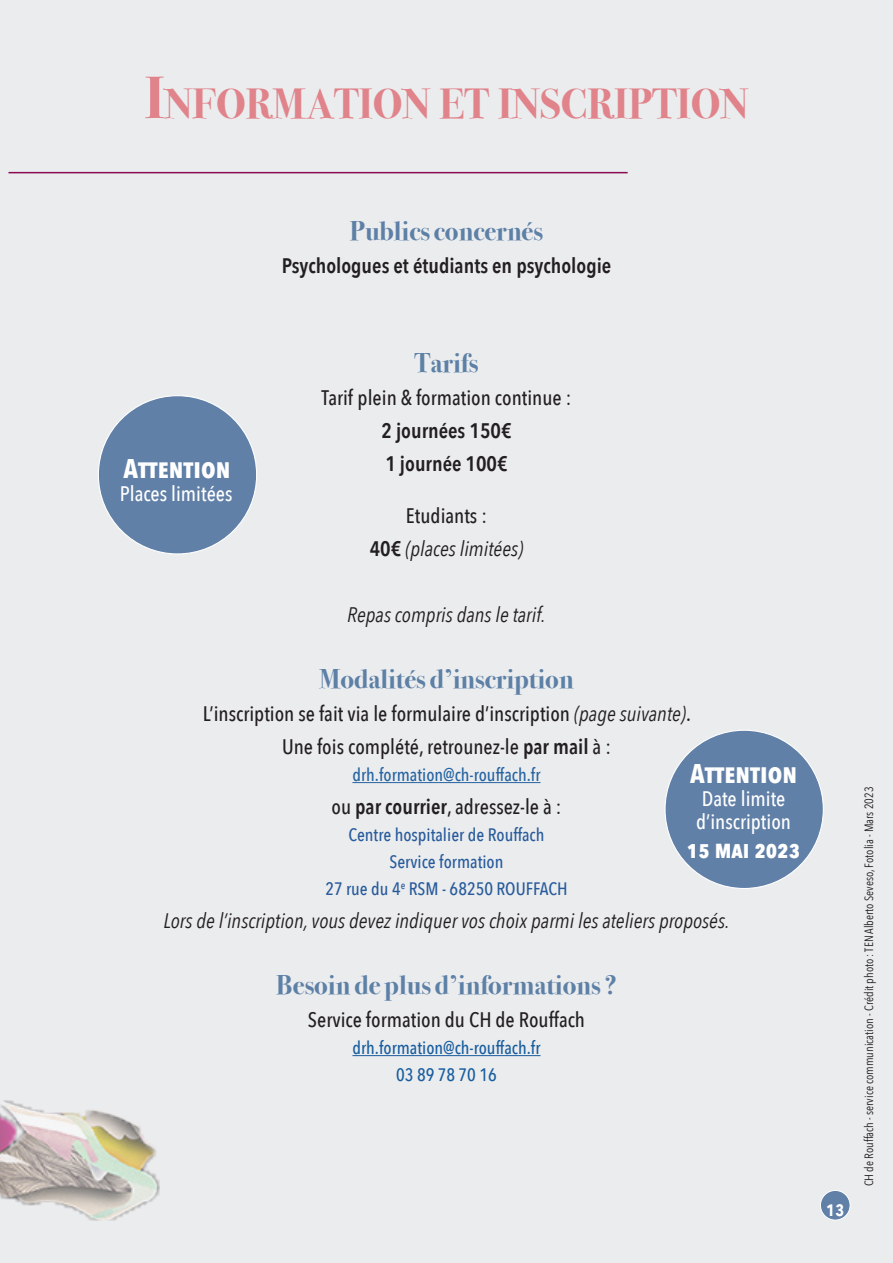
<style>
.page{position:relative;width:893px;height:1263px;background:#ebecee}
.page>*{position:absolute;margin:0;border:0;box-sizing:border-box;transform-origin:0 0}
.t1{font:700 42px "Bodoni Svty Two ITCTT";color:#e0838a}
.t2{font:700 27px "Bodoni Svty Two OSITCTT";color:#5d80a6}
.t3{font:700 27px "Avenir Next Condensed";color:#fff}
.t4{font:700 24px "Avenir Next Condensed";color:#fff}
.t5{font:500 21px "Avenir Next Condensed";color:#231f20}
.t6{font:italic 21px "Avenir Next Condensed";color:#231f20}
.t7{font:600 21px "Avenir Next Condensed";color:#231f20}
.t8{font:500 21px "Avenir Next Condensed";color:#fff}
.t9{font:600 20.7px "Avenir Next Condensed";color:#fff}
.t10{font:500 18px "Avenir Next Condensed";color:#275b9b}
.t11{font:500 18px "Avenir Next Condensed";color:#175d9e}
.t12{font:500 18px "Avenir Next Condensed";color:#2563a1}
.t13{font:12px "Avenir Next Condensed";color:#231f20}
.s1{font-size:60px}
.s2{font-weight:600;font-style:normal}
.s3{font-weight:400;font-style:italic}
.s4{font-weight:600}
</style>
<div class="page">
<div style="left:820px;top:1190px;width:30px;height:30px;background:#6180a8;border-radius:50%"></div>
<div style="left:820px;top:1190px;width:30px;height:30px;border:1px solid #fff;border-radius:50%"></div>
<hr style="left:9px;top:172px;width:619px;height:1px;background:#880c52">
<hr style="left:352px;top:782px;width:188px;height:1px;background:#2563a1">
<hr style="left:352px;top:1055px;width:188px;height:1px;background:#175d9e">
<img style="left:0;top:1100px;width:159px;height:120px">
<div style="left:665px;top:730px;width:158px;height:158px;background:#6180a8;border-radius:50%"></div>
<div style="left:98px;top:396px;width:159px;height:158px;background:#6180a8;border-radius:50%"></div>
<p class="t1" style="left:145px;top:69px;width:605px"><span class="s1">I</span>NFORMATION ET INSCRIPTION</p>
<p class="t2" style="left:350px;top:215px;width:195px">Publics concernés</p>
<p class="t7" style="left:282px;top:247px;width:331px">Psychologues et étudiants en psychologie</p>
<p class="t3" style="left:124px;top:451px;width:108px">Attention</p>
<p class="t8" style="left:120px;top:481px;width:114px">Places limitées</p>
<p class="t2" style="left:414px;top:347px;width:65px">Tarifs</p>
<p class="t5" style="left:322px;top:385px;width:251px">Tarif plein &amp; formation continue :</p>
<p class="t7" style="left:381px;top:412px;width:132px">2 journées 150€</p>
<p class="t7" style="left:385px;top:445px;width:124px">1 journée 100€</p>
<p class="t5" style="left:406px;top:503px;width:83px">Etudiants :</p>
<p class="t6" style="left:370px;top:536px;width:155px"><span class="s2">40€</span> (places limitées)</p>
<p class="t6" style="left:347px;top:602px;width:200px">Repas compris dans le tarif.</p>
<p class="t2" style="left:319px;top:663px;width:256px">Modalités d’inscription</p>
<p class="t5" style="left:203px;top:701px;width:490px">L’inscription se fait via le formulaire d’inscription <span class="s3">(page suivante)</span>.</p>
<p class="t5" style="left:282px;top:734px;width:330px">Une fois complété, retrounez-le <span class="s4">par mail</span> à :</p>
<p class="t12" style="left:352px;top:764px;width:190px">drh.formation@ch-rouffach.fr</p>
<p class="t5" style="left:331px;top:794px;width:232px">ou <span class="s4">par courrier</span>, adressez-le à :</p>
<p class="t10" style="left:348px;top:824px;width:197px">Centre hospitalier de Rouffach</p>
<p class="t10" style="left:389px;top:851px;width:115px">Service formation</p>
<p class="t10" style="left:325px;top:878px;width:244px">27 rue du 4<sup>e</sup> RSM - 68250 ROUFFACH</p>
<p class="t6" style="left:163px;top:908px;width:568px">Lors de l’inscription, vous devez indiquer vos choix parmi les ateliers proposés.</p>
<p class="t3" style="left:690px;top:757px;width:108px">Attention</p>
<p class="t8" style="left:702px;top:786px;width:85px">Date limite</p>
<p class="t8" style="left:696px;top:809px;width:96px">d’inscription</p>
<p class="t4" style="left:687px;top:835px;width:115px">15 mai 2023</p>
<p class="t2" style="left:276px;top:969px;width:342px">Besoin de plus d’informations ?</p>
<p class="t5" style="left:308px;top:1007px;width:279px">Service formation du CH de Rouffach</p>
<p class="t11" style="left:352px;top:1037px;width:190px">drh.formation@ch-rouffach.fr</p>
<p class="t11" style="left:396px;top:1064px;width:102px">03 89 78 70 16</p>
<p class="t9" style="left:826px;top:1191px;width:20px">13</p>
<p class="t13" style="left:859px;top:1186px;width:401px;rotate:-90deg">CH de Rouffach - service communication - Crédit photo : TEN Alberto Seveso, Fotolia - Mars 2023</p>
</div>
